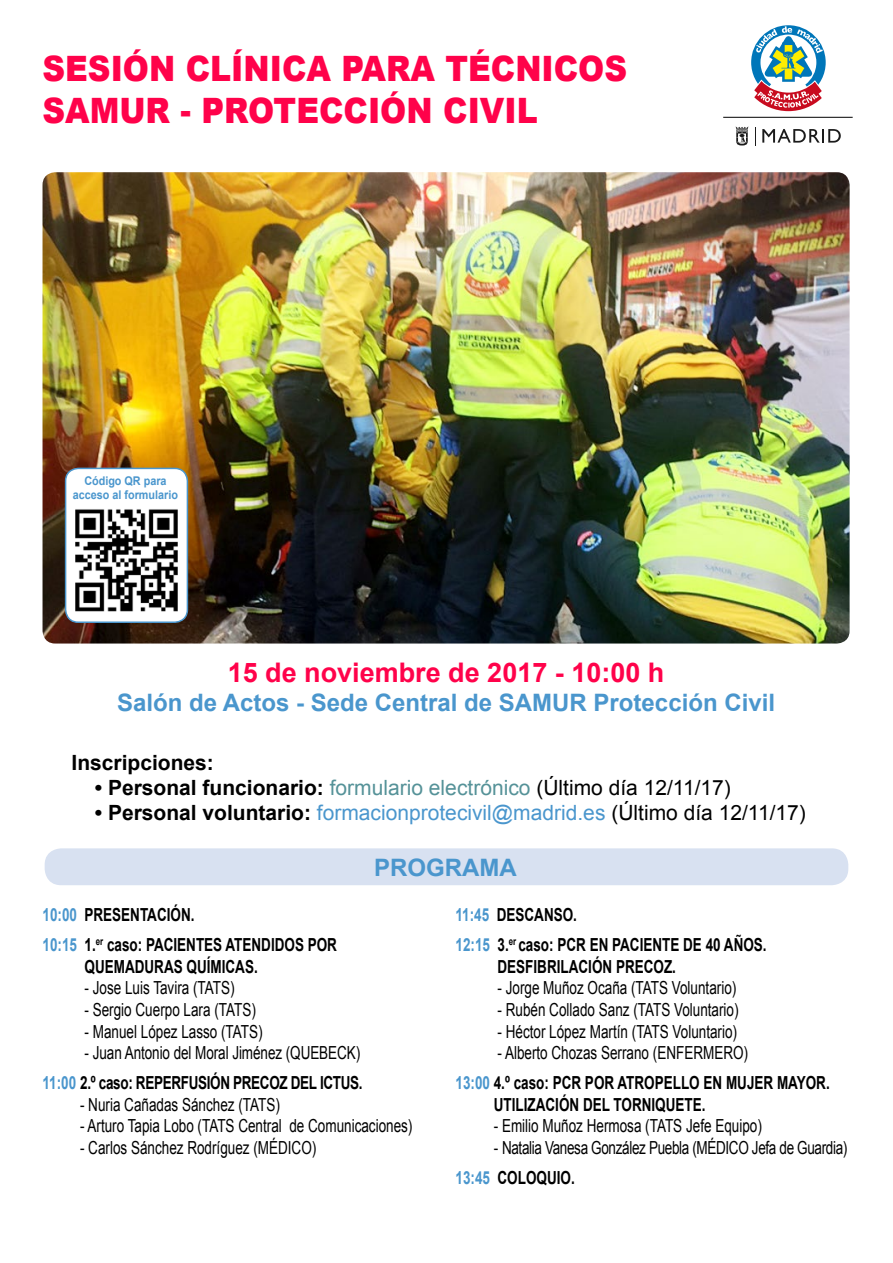
<style>
.page{position:relative;width:893px;height:1263px;background:#fff}
.page>*{position:absolute;margin:0;border:0;box-sizing:border-box;transform-origin:0 0}
.t1{font:900 34.95px/42px "Arial";color:#ff024a;scale:.9 1}
.t2{font:700 27px "Arial";color:#ff024a}
.t3{font:700 24px "Arial";color:#4a96cd}
.t4{font:700 21px "Arial";color:#000}
.t5{font:21px "Arial";color:#4a96cd}
.t6{font:18px/30.2px "Arial";color:#000;text-align:right;scale:.75 1}
.t7{font:700 18px/30.2px "Arial";color:#000;scale:.75 1}
.t8{font:18px/30.2px "Arial";letter-spacing:-.025em;color:#000;scale:.75 1}
.t9{font:700 12px/14.4px "Arial";color:#4a96cd;text-align:center;scale:.9 1}
.s1{font-weight:400;color:#559298}
.s2{font-weight:400}
.s3{font-weight:700;color:#000}
.s4{color:#000}
.s5{color:#4a96cd}
.s6{font-weight:700;color:#4a96cd}
.s7{font-weight:700}
</style>
<div class="page">
<hr style="left:723px;top:117px;width:130px;height:1px;background:#000">
<svg style="left:735px;top:126px;width:14px;height:20px"></svg>
<svg style="left:755px;top:127px;width:1px;height:19px"></svg>
<svg style="left:762px;top:129px;width:79px;height:14px"></svg>
<svg style="left:751px;top:25px;width:75px;height:87px"></svg>
<img style="left:43px;top:172px;width:807px;height:471px">
<div style="left:45px;top:848px;width:803px;height:37px;background:#d8e1f1;border-radius:16px"></div>
<div style="left:66px;top:468px;width:121px;height:154px;background:#fff;border-radius:13px"></div>
<img style="left:66px;top:509px;width:121px;height:113px">
<div style="left:65px;top:468px;width:123px;height:155px;border:2px solid #4a96cd;border-radius:13px"></div>
<h1 class="t1" style="left:43px;top:46px;width:651px">SESIÓN CLÍNICA PARA TÉCNICOS<br>SAMUR - PROTECCIÓN CIVIL</h1>
<p class="t9" style="left:73px;top:474px;width:118px">Código QR para acceso al formulario</p>
<h2 class="t2" style="left:228px;top:654px;width:438px">15 de noviembre de 2017 - 10:00 h</h2>
<h3 class="t3" style="left:117px;top:686px;width:659px">Salón de Actos - Sede Central de SAMUR Protección Civil</h3>
<p class="t4" style="left:72px;top:748px;width:144px">Inscripciones:</p>
<p class="t4" style="left:95px;top:773px;width:637px">• Personal funcionario: <span class="s1">formulario electrónico</span> <span class="s2">(Último día 12/11/17)</span></p>
<p class="t5" style="left:95px;top:799px;width:712px"><span class="s3">• Personal voluntario:</span> formacionprotecivil@madrid.es <span class="s4">(Último día 12/11/17)</span></p>
<h3 class="t3" style="left:374px;top:851px;width:144px">PROGRAMA</h3>
<p class="t7" style="left:43px;top:900px;width:394px"><span class="s5">10:00</span> PRESENTACIÓN.<br><span class="s5">10:15</span> 1.<sup>er</sup> caso: PACIENTES ATENDIDOS POR</p>
<p class="t7" style="left:85px;top:952px;width:232px">QUEMADURAS QUÍMICAS.</p>
<p class="t6" style="left:85px;top:973px;width:202px">- Jose Luis Tavira (TATS)</p>
<p class="t6" style="left:85px;top:995px;width:230px">- Sergio Cuerpo Lara (TATS)</p>
<p class="t6" style="left:85px;top:1016px;width:239px">- Manuel López Lasso (TATS)</p>
<p class="t6" style="left:43px;top:1038px;width:428px">- Juan Antonio del Moral Jiménez (QUEBECK)<br><span class="s6">11:00</span> <span class="s7">2.º caso: REPERFUSIÓN PRECOZ DEL ICTUS.</span></p>
<p class="t6" style="left:80px;top:1089px;width:268px">- Nuria Cañadas Sánchez (TATS)</p>
<p class="t6" style="left:80px;top:1111px;width:445px">- Arturo Tapia Lobo (TATS Central de Comunicaciones)</p>
<p class="t6" style="left:80px;top:1133px;width:317px">- Carlos Sánchez Rodríguez (MÉDICO)</p>
<p class="t7" style="left:455px;top:900px;width:416px"><span class="s5">11:45</span> DESCANSO.<br><span class="s5">12:15</span> 3.<sup>er</sup> caso: PCR EN PACIENTE DE 40 AÑOS.</p>
<p class="t7" style="left:497px;top:952px;width:240px">DESFIBRILACIÓN PRECOZ.</p>
<p class="t6" style="left:497px;top:973px;width:320px">- Jorge Muñoz Ocaña (TATS Voluntario)</p>
<p class="t6" style="left:497px;top:995px;width:323px">- Rubén Collado Sanz (TATS Voluntario)</p>
<p class="t6" style="left:497px;top:1016px;width:321px">- Héctor López Martín (TATS Voluntario)</p>
<p class="t7" style="left:455px;top:1038px;width:501px;text-indent:42px"><span class="s2">- Alberto Chozas Serrano (ENFERMERO)<br></span><span class="s5">13:00</span> 4.º caso: PCR POR ATROPELLO EN MUJER MAYOR.</p>
<p class="t7" style="left:494px;top:1090px;width:284px">UTILIZACIÓN DEL TORNIQUETE.</p>
<p class="t6" style="left:494px;top:1111px;width:359px">- Emilio Muñoz Hermosa (TATS Jefe Equipo)</p>
<p class="t8" style="left:455px;top:1133px;width:524px;text-indent:38px">- Natalia Vanesa González Puebla (MÉDICO Jefa de Guardia)<br><span class="s6">13:45</span> <span class="s7">COLOQUIO.</span></p>
</div>
